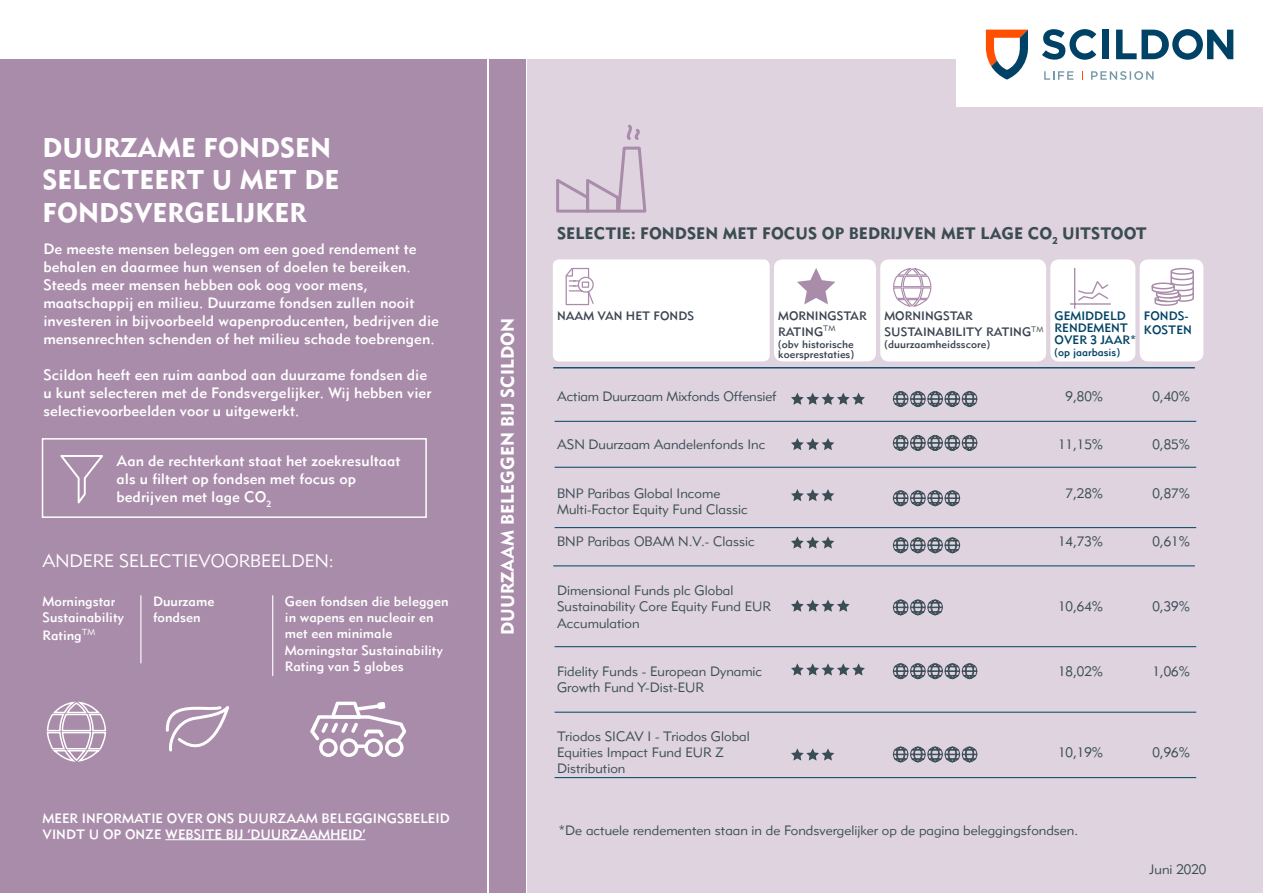
<style>
.page{position:relative;width:1263px;height:893px;background:#fff}
.page>*{position:absolute;margin:0;border:0;box-sizing:border-box;transform-origin:0 0}
.t1{font:27px/32.4px "Metroblack 2 Com";color:#fff}
.t2{font:18px "Metroblack 2 Com";color:#fff}
.t3{font:18px "Metrolite 2 Com";color:#fff}
.t4{font:16.5px "Metroblack 2 Com";color:#3b4c53}
.t5{font:15px/18px "Metromedium 2 Com";color:#fff}
.t6{font:13.5px/16.2px "Metrolite 2 Com";color:#3a4d55}
.t7{font:13.5px/16.4px "Metromedium 2 Com";color:#fff}
.t8{font:12.15px/16.2px "Metromedium 2 Com";color:#3d4552}
.t9{font:12.15px/12px "Metromedium 2 Com";color:#004365}
.t10{font:10.8px/10.5px "Metromedium 2 Com";color:#3d4552}
.t11{font:10.8px "Metromedium 2 Com";color:#004365}
</style>
<div class="page">
<div style="left:0;top:60px;width:487px;height:833px;background:#a98baa"></div>
<div style="left:42px;top:438px;width:385px;height:80px;border:2px solid #fff"></div>
<div style="left:527px;top:60px;width:736px;height:833px;background:#ded3df"></div>
<div style="left:1140px;top:259px;width:63px;height:102px;background:#fff;border-radius:9px"></div>
<div style="left:1050px;top:259px;width:85px;height:102px;background:#fff;border-radius:9px"></div>
<div style="left:880px;top:259px;width:166px;height:102px;background:#fff;border-radius:9px"></div>
<div style="left:774px;top:259px;width:102px;height:102px;background:#fff;border-radius:9px"></div>
<div style="left:553px;top:259px;width:217px;height:102px;background:#fff;border-radius:6px"></div>
<div style="left:956px;top:0;width:307px;height:106px;background:#fff"></div>
<svg style="left:985px;top:30px;width:43px;height:50px"></svg>
<div style="left:1102px;top:30px;width:7px;height:29px;background:#004266"></div>
<svg style="left:1116px;top:29px;width:117px;height:31px"></svg>
<svg style="left:1042px;top:29px;width:54px;height:31px"></svg>
<svg style="left:1044px;top:71px;width:29px;height:9px"></svg>
<svg style="left:1091px;top:71px;width:62px;height:9px"></svg>
<div style="left:489px;top:60px;width:36px;height:833px;background:#a98baa"></div>
<svg style="left:791px;top:438px;width:43px;height:12px"></svg>
<hr style="left:553px;top:367px;width:642px;height:1px;background:#004365">
<hr style="left:555px;top:421px;width:641px;height:1px;background:#004365">
<hr style="left:555px;top:467px;width:641px;height:1px;background:#004365">
<hr style="left:555px;top:527px;width:641px;height:1px;background:#004365">
<hr style="left:553px;top:566px;width:642px;height:1px;background:#004365">
<hr style="left:555px;top:712px;width:641px;height:1px;background:#004365">
<hr style="left:555px;top:646px;width:641px;height:1px;background:#004365">
<hr style="left:555px;top:777px;width:641px;height:1px;background:#004365">
<svg style="left:791px;top:600px;width:59px;height:12px"></svg>
<svg style="left:893px;top:599px;width:50px;height:17px"></svg>
<svg style="left:791px;top:748px;width:43px;height:13px"></svg>
<svg style="left:893px;top:663px;width:84px;height:16px"></svg>
<hr style="left:140px;top:595px;width:1px;height:68px;background:#fff">
<hr style="left:272px;top:595px;width:1px;height:81px;background:#fff">
<hr style="left:165px;top:839px;width:200px;height:1px;background:#fff">
<svg style="left:556px;top:124px;width:91px;height:89px"></svg>
<svg style="left:1151px;top:267px;width:43px;height:39px"></svg>
<hr style="left:1070px;top:303px;width:41px;height:2px;background:#a98baa">
<hr style="left:1074px;top:268px;width:1px;height:41px;background:#a98baa">
<svg style="left:1078px;top:281px;width:31px;height:20px"></svg>
<svg style="left:565px;top:267px;width:29px;height:39px"></svg>
<svg style="left:893px;top:268px;width:39px;height:39px"></svg>
<svg style="left:797px;top:268px;width:38px;height:36px"></svg>
<svg style="left:60px;top:455px;width:43px;height:48px"></svg>
<svg style="left:791px;top:489px;width:43px;height:12px"></svg>
<svg style="left:791px;top:536px;width:43px;height:13px"></svg>
<svg style="left:791px;top:393px;width:74px;height:12px"></svg>
<svg style="left:791px;top:663px;width:74px;height:12px"></svg>
<svg style="left:893px;top:435px;width:84px;height:16px"></svg>
<svg style="left:893px;top:391px;width:84px;height:16px"></svg>
<svg style="left:893px;top:490px;width:67px;height:16px"></svg>
<svg style="left:893px;top:537px;width:67px;height:17px"></svg>
<svg style="left:893px;top:746px;width:84px;height:17px"></svg>
<svg style="left:46px;top:701px;width:61px;height:61px"></svg>
<svg style="left:165px;top:706px;width:64px;height:46px"></svg>
<svg style="left:310px;top:702px;width:96px;height:55px"></svg>
<h1 class="t1" style="left:43px;top:130px;width:298px">DUURZAME FONDSEN<br>SELECTEERT U MET DE<br>FONDSVERGELIJKER</h1>
<p class="t5" style="left:43px;top:239px;width:397px">De meeste mensen beleggen om een goed rendement te behalen en daarmee hun wensen of doelen te bereiken.<br>Steeds meer mensen hebben ook oog voor mens, maatschappij en milieu. Duurzame fondsen zullen nooit investeren in bijvoorbeeld wapenproducenten, bedrijven die mensenrechten schenden of het milieu schade toebrengen.</p>
<p class="t5" style="left:43px;top:365px;width:389px">Scildon heeft een ruim aanbod aan duurzame fondsen die u kunt selecteren met de Fondsvergelijker. Wij hebben vier selectievoorbeelden voor u uitgewerkt.</p>
<p class="t5" style="left:117px;top:452px;width:286px">Aan de rechterkant staat het zoekresultaat als u filtert op fondsen met focus op bedrijven met lage CO<sub>2</sub></p>
<p class="t3" style="left:43px;top:549px;width:293px">ANDERE SELECTIEVOORBEELDEN:</p>
<p class="t7" style="left:43px;top:593px;width:83px">Morningstar<br>Sustainability</p>
<p class="t7" style="left:43px;top:627px;width:54px">Rating<sup>TM</sup></p>
<p class="t7" style="left:153px;top:593px;width:63px">Duurzame fondsen</p>
<p class="t7" style="left:285px;top:593px;width:165px">Geen fondsen die beleggen in wapens en nucleair en met een minimale<br>Morningstar Sustainability<br>Rating van 5 globes</p>
<p class="t7" style="left:43px;top:810px;width:409px">MEER INFORMATIE OVER ONS DUURZAAM BELEGGINGSBELEID<br>VINDT U OP ONZE WEBSITE BIJ ‘DUURZAAMHEID’</p>
<p class="t2" style="left:496px;top:635px;width:319px;rotate:-90deg">DUURZAAM BELEGGEN BIJ SCILDON</p>
<p class="t4" style="left:557px;top:223px;width:591px">SELECTIE: FONDSEN MET FOCUS OP BEDRIJVEN MET LAGE CO<sub>2</sub> UITSTOOT</p>
<p class="t8" style="left:557px;top:307px;width:139px">NAAM VAN HET FONDS</p>
<p class="t8" style="left:778px;top:307px;width:90px">MORNINGSTAR<br>RATING<sup>TM</sup></p>
<p class="t10" style="left:778px;top:339px;width:77px">(obv historische koersprestaties)</p>
<p class="t6" style="left:557px;top:388px;width:221px">Actiam Duurzaam Mixfonds Offensief</p>
<p class="t6" style="left:557px;top:436px;width:210px">ASN Duurzaam Aandelenfonds Inc</p>
<p class="t6" style="left:557px;top:485px;width:192px">BNP Paribas Global Income<br>Multi-Factor Equity Fund Classic</p>
<p class="t6" style="left:557px;top:533px;width:199px">BNP Paribas OBAM N.V.- Classic</p>
<p class="t6" style="left:557px;top:582px;width:215px">Dimensional Funds plc Global<br>Sustainability Core Equity Fund EUR<br>Accumulation</p>
<p class="t6" style="left:557px;top:663px;width:207px">Fidelity Funds - European Dynamic<br>Growth Fund Y-Dist-EUR</p>
<p class="t6" style="left:557px;top:728px;width:194px">Triodos SICAV I - Triodos Global<br>Equities Impact Fund EUR Z<br>Distribution</p>
<p class="t8" style="left:884px;top:307px;width:160px">MORNINGSTAR<br>SUSTAINABILITY RATING<sup>TM</sup></p>
<p class="t10" style="left:884px;top:339px;width:107px">(duurzaamheidsscore)</p>
<p class="t9" style="left:1054px;top:309px;width:83px">GEMIDDELD<br>RENDEMENT<br>OVER 3 JAAR*</p>
<p class="t11" style="left:1054px;top:345px;width:67px">(op jaarbasis)</p>
<p class="t9" style="left:1144px;top:308px;width:49px;line-height:14.5px">FONDS-<br>KOSTEN</p>
<p class="t6" style="left:1065px;top:388px;width:39px">9,80%</p>
<p class="t6" style="left:1058px;top:436px;width:47px">11,15%</p>
<p class="t6" style="left:1065px;top:485px;width:39px">7,28%</p>
<p class="t6" style="left:1058px;top:533px;width:47px">14,73%</p>
<p class="t6" style="left:1152px;top:388px;width:39px">0,40%</p>
<p class="t6" style="left:1152px;top:436px;width:39px">0,85%</p>
<p class="t6" style="left:1152px;top:485px;width:39px">0,87%</p>
<p class="t6" style="left:1152px;top:533px;width:39px">0,61%</p>
<p class="t6" style="left:1058px;top:598px;width:47px">10,64%</p>
<p class="t6" style="left:1152px;top:598px;width:39px">0,39%</p>
<p class="t6" style="left:1058px;top:663px;width:47px">18,02%</p>
<p class="t6" style="left:1152px;top:663px;width:39px">1,06%</p>
<p class="t6" style="left:1058px;top:744px;width:47px">10,19%</p>
<p class="t6" style="left:1152px;top:744px;width:39px">0,96%</p>
<p class="t6" style="left:558px;top:822px;width:521px">*De actuele rendementen staan in de Fondsvergelijker op de pagina beleggingsfondsen.</p>
<p class="t6" style="left:1149px;top:860px;width:58px">Juni 2020</p>
</div>
